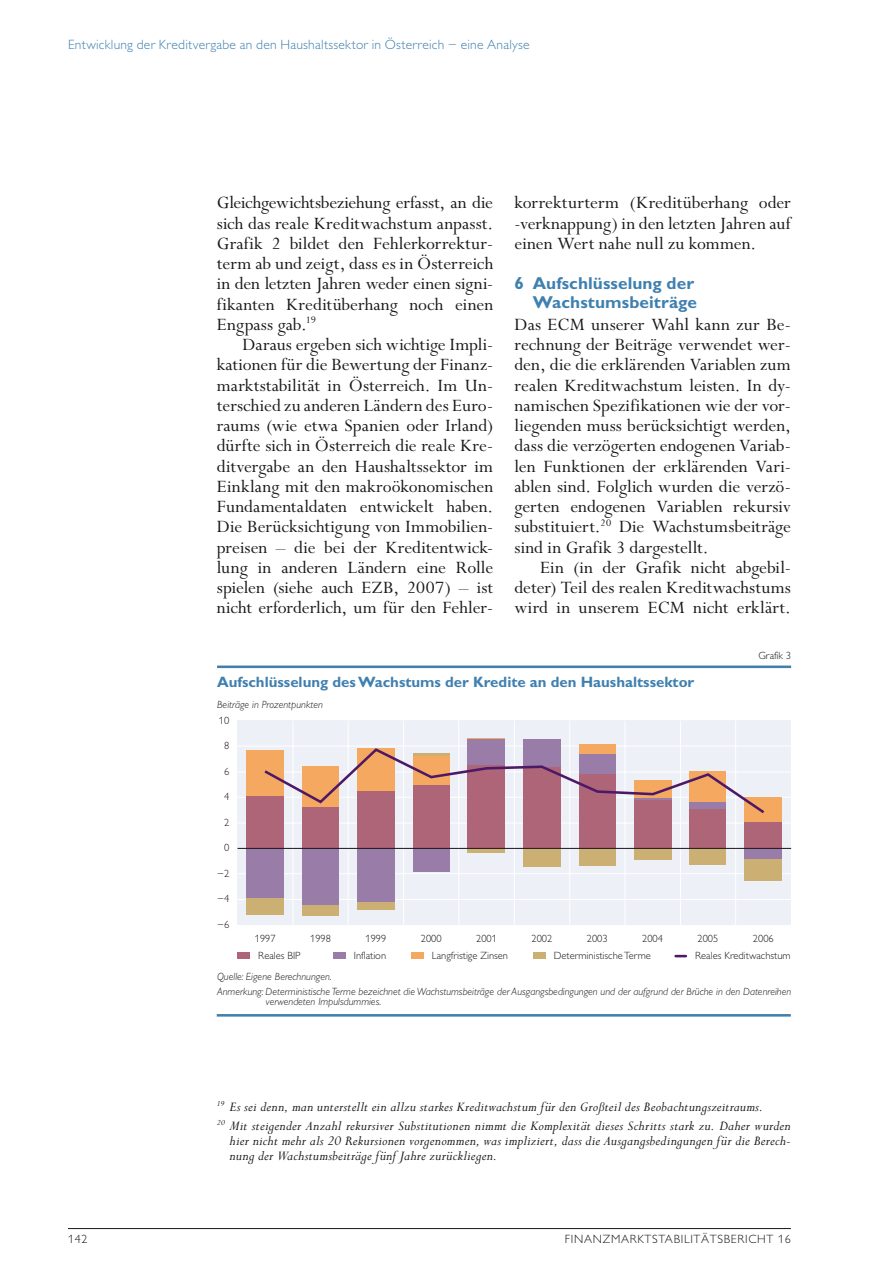
<style>
.page{position:relative;width:893px;height:1263px;background:#fff}
.page>*{position:absolute;margin:0;border:0;box-sizing:border-box;transform-origin:0 0}
.t1{font:19.5px/20.2px "Perpetua";color:#1a171b;text-align:justify}
.t2{font:700 17.25px/18.8px "Gill Alternate One";letter-spacing:.005em;color:#3f80b0;text-align:right}
.t3{font:italic 15px/19.2px "Perpetua";letter-spacing:.015em;color:#1a171b}
.t4{font:700 15px "Gill Alternate One";color:#3f80b0}
.t5{font:300 13.5px "Gill Alternate One";letter-spacing:.02em;color:#3f80b0}
.t6{font:300 12px "Gill Alternate One";letter-spacing:.06em;color:#1a171b}
.t7{font:italic 300 10.5px/14.7px "Gill Alternate One";color:#1a171b}
.t8{font:300 10.5px "Gill Alternate One";color:#1a171b}
</style>
<div class="page">
<hr style="left:68px;top:1228px;width:723px;height:1px;background:#1a171b">
<hr style="left:217px;top:665px;width:574px;height:3px;background:#3f80b0">
<hr style="left:217px;top:1014px;width:574px;height:2px;background:#3f80b0">
<div style="left:237px;top:721px;width:554px;height:204px;background:#edf0f6"></div>
<svg style="left:676px;top:955px;width:10px;height:2px"></svg>
<hr style="left:237px;top:899px;width:554px;height:1px;background:#fff">
<hr style="left:237px;top:873px;width:554px;height:1px;background:#fff">
<hr style="left:237px;top:823px;width:554px;height:1px;background:#fff">
<hr style="left:237px;top:797px;width:554px;height:1px;background:#fff">
<hr style="left:237px;top:771px;width:554px;height:1px;background:#fff">
<hr style="left:237px;top:746px;width:554px;height:1px;background:#fff">
<hr style="left:293px;top:721px;width:1px;height:204px;background:#fff">
<hr style="left:348px;top:721px;width:1px;height:204px;background:#fff">
<hr style="left:403px;top:721px;width:1px;height:204px;background:#fff">
<hr style="left:458px;top:721px;width:1px;height:204px;background:#fff">
<hr style="left:514px;top:721px;width:1px;height:204px;background:#fff">
<hr style="left:569px;top:721px;width:1px;height:204px;background:#fff">
<hr style="left:625px;top:721px;width:1px;height:204px;background:#fff">
<hr style="left:680px;top:721px;width:1px;height:204px;background:#fff">
<hr style="left:735px;top:721px;width:1px;height:204px;background:#fff">
<div style="left:246px;top:796px;width:38px;height:52px;background:#ad6577"></div>
<div style="left:302px;top:807px;width:37px;height:41px;background:#ad6577"></div>
<div style="left:357px;top:791px;width:37px;height:57px;background:#ad6577"></div>
<div style="left:413px;top:784px;width:36px;height:64px;background:#ad6577"></div>
<div style="left:468px;top:765px;width:37px;height:83px;background:#ad6577"></div>
<div style="left:523px;top:766px;width:37px;height:82px;background:#ad6577"></div>
<div style="left:579px;top:773px;width:37px;height:75px;background:#ad6577"></div>
<div style="left:634px;top:800px;width:37px;height:48px;background:#ad6577"></div>
<div style="left:689px;top:809px;width:37px;height:39px;background:#ad6577"></div>
<div style="left:745px;top:821px;width:37px;height:27px;background:#ad6577"></div>
<div style="left:246px;top:848px;width:38px;height:50px;background:#997ca8"></div>
<div style="left:302px;top:848px;width:37px;height:57px;background:#997ca8"></div>
<div style="left:357px;top:848px;width:37px;height:54px;background:#997ca8"></div>
<div style="left:413px;top:848px;width:36px;height:24px;background:#997ca8"></div>
<div style="left:468px;top:738px;width:37px;height:27px;background:#997ca8"></div>
<div style="left:523px;top:739px;width:37px;height:27px;background:#997ca8"></div>
<div style="left:745px;top:848px;width:37px;height:11px;background:#997ca8"></div>
<div style="left:246px;top:750px;width:38px;height:46px;background:#f5a85f"></div>
<hr style="left:468px;top:738px;width:37px;height:1px;background:#f5a85f">
<div style="left:579px;top:744px;width:37px;height:10px;background:#f5a85f"></div>
<div style="left:745px;top:797px;width:37px;height:24px;background:#f5a85f"></div>
<div style="left:246px;top:898px;width:38px;height:16px;background:#cbaf73"></div>
<div style="left:302px;top:905px;width:37px;height:10px;background:#cbaf73"></div>
<div style="left:357px;top:902px;width:37px;height:7px;background:#cbaf73"></div>
<div style="left:468px;top:848px;width:37px;height:5px;background:#cbaf73"></div>
<div style="left:523px;top:849px;width:37px;height:18px;background:#cbaf73"></div>
<div style="left:579px;top:848px;width:37px;height:18px;background:#cbaf73"></div>
<div style="left:634px;top:848px;width:37px;height:12px;background:#cbaf73"></div>
<div style="left:689px;top:848px;width:37px;height:17px;background:#cbaf73"></div>
<div style="left:745px;top:859px;width:37px;height:22px;background:#cbaf73"></div>
<hr style="left:237px;top:848px;width:554px;height:1px;background:#1a171b">
<svg style="left:264px;top:747px;width:501px;height:69px"></svg>
<div style="left:237px;top:952px;width:13px;height:7px;background:#ad6577"></div>
<div style="left:333px;top:952px;width:13px;height:7px;background:#997ca8"></div>
<div style="left:411px;top:952px;width:13px;height:7px;background:#f5a85f"></div>
<div style="left:533px;top:952px;width:13px;height:7px;background:#cbaf73"></div>
<p class="t5" style="left:68px;top:37px;width:463px">Entwicklung der Kreditvergabe an den H aushaltssektor in Österreich – eine Analyse</p>
<p class="t1" style="left:217px;top:193px;width:278px">Gleichgewichtsbeziehung erfasst, an die sich das reale Kreditwachstum anpasst.<br>Grafik 2 bildet den Fehlerkorrektur&shy;term ab und zeigt, dass es in Österreich in den letzten Jahren weder einen signi&shy;fikanten Kreditüberhang noch einen Engpass gab.<sup>19</sup></p>
<p class="t1" style="left:217px;top:335px;width:278px;text-indent:26px">Daraus ergeben sich wichtige Impli&shy;kationen für die Bewertung der Finanz&shy;marktstabilität in Österreich. Im Un&shy;terschied zu anderen Ländern des Euro&shy;raums (wie etwa Spanien oder Irland) dürfte sich in Österreich die reale Kre&shy;ditvergabe an den Haushaltssektor im Einklang mit den makroökonomischen Fundamentaldaten entwickelt haben.<br>Die Berücksichtigung von Immobilien&shy;preisen – die bei der Kreditentwick&shy;lung in anderen Ländern eine Rolle spielen (siehe auch EZB, 2007) – ist nicht erforderlich, um für den Fehler-</p>
<p class="t1" style="left:514px;top:193px;width:278px">korrekturterm (Kreditüberhang oder -verknappung) in den letzten Jahren auf einen Wert nahe null zu kommen.</p>
<p class="t2" style="left:514px;top:274px;width:184px">6 Aufschlüsselung der<br>Wachstumsbeiträge</p>
<p class="t1" style="left:514px;top:315px;width:278px">Das ECM unserer Wahl kann zur Be&shy;rechnung der Beiträge verwendet wer&shy;den, die die erklärenden Variablen zum realen Kreditwachstum leisten. In dy&shy;namischen Spezifikationen wie der vor&shy;liegenden muss berücksichtigt werden, dass die verzögerten endogenen Variab&shy;len Funktionen der erklärenden Vari&shy;ablen sind. Folglich wurden die verzö&shy;gerten endogenen Variablen rekursiv substituiert.<sup>20</sup> Die Wachstumsbeiträge sind in Grafik 3 dargestellt.</p>
<p class="t1" style="left:514px;top:558px;width:278px;text-indent:26px">Ein (in der Grafik nicht abgebil&shy;deter) Teil des realen Kreditwachstums wird in unserem ECM nicht erklärt.</p>
<p class="t8" style="left:758px;top:650px;width:34px">Grafik 3</p>
<p class="t4" style="left:217px;top:673px;width:479px">Aufschlüsselung des Wachstums der Kredite an den Haushaltssektor</p>
<p class="t7" style="left:217px;top:697px;width:107px">Beiträge in Prozentpunkten</p>
<p class="t8" style="left:219px;top:714px;width:12px">10</p>
<p class="t8" style="left:224px;top:740px;width:7px">8</p>
<p class="t8" style="left:224px;top:765px;width:7px">6</p>
<p class="t8" style="left:224px;top:791px;width:7px">4</p>
<p class="t8" style="left:224px;top:816px;width:7px">2</p>
<p class="t8" style="left:224px;top:842px;width:7px">0</p>
<p class="t8" style="left:217px;top:867px;width:14px">–2</p>
<p class="t8" style="left:217px;top:893px;width:14px">–4</p>
<p class="t8" style="left:217px;top:918px;width:14px">–6</p>
<p class="t8" style="left:255px;top:932px;width:22px">1997</p>
<p class="t7" style="left:217px;top:969px;width:576px">Quelle: Eigene Berechnungen.<br>Anmerkung: Deterministische Terme bezeichnet die Wachstumsbeiträge der Ausgangsbedingungen und der aufgrund der Brüche in den Datenreihen</p>
<p class="t7" style="left:266px;top:994px;width:117px">verwendeten Impulsdummies.</p>
<p class="t8" style="left:310px;top:932px;width:22px">1998</p>
<p class="t8" style="left:365px;top:932px;width:22px">1999</p>
<p class="t8" style="left:421px;top:932px;width:22px">2000</p>
<p class="t8" style="left:476px;top:932px;width:22px">2001</p>
<p class="t8" style="left:532px;top:932px;width:22px">2002</p>
<p class="t8" style="left:587px;top:932px;width:22px">2003</p>
<p class="t8" style="left:642px;top:932px;width:22px">2004</p>
<p class="t8" style="left:698px;top:932px;width:22px">2005</p>
<p class="t8" style="left:753px;top:932px;width:22px">2006</p>
<p class="t8" style="left:258px;top:949px;width:44px">Reales BIP</p>
<p class="t8" style="left:354px;top:949px;width:34px">Inflation</p>
<p class="t8" style="left:432px;top:949px;width:78px">Langfristige Zinsen</p>
<p class="t8" style="left:554px;top:949px;width:99px">Deterministische Terme</p>
<p class="t8" style="left:695px;top:949px;width:97px">Reales Kreditwachstum</p>
<p class="t3" style="left:217px;top:1097px;width:575px"><sup>19</sup> Es sei denn, man unterstellt ein allzu starkes Kreditwachstum für den Großteil des Beobachtungszeitraums.<br><sup>20</sup> Mit steigender Anzahl rekursiver Substitutionen nimmt die Komplexität dieses Schritts stark zu. Daher wurden</p>
<p class="t3" style="left:230px;top:1134px;width:563px;line-height:15px">hier nicht mehr als 20 Rekursionen vorgenommen, was impliziert, dass die Ausgangsbedingungen für die Berech&shy;nung der Wachstumsbeiträge fünf Jahre zurückliegen.</p>
<p class="t6" style="left:68px;top:1232px;width:21px">142</p>
<p class="t6" style="left:565px;top:1232px;width:227px">FINANzmarktstabilitätsbericht 16</p>
</div>
